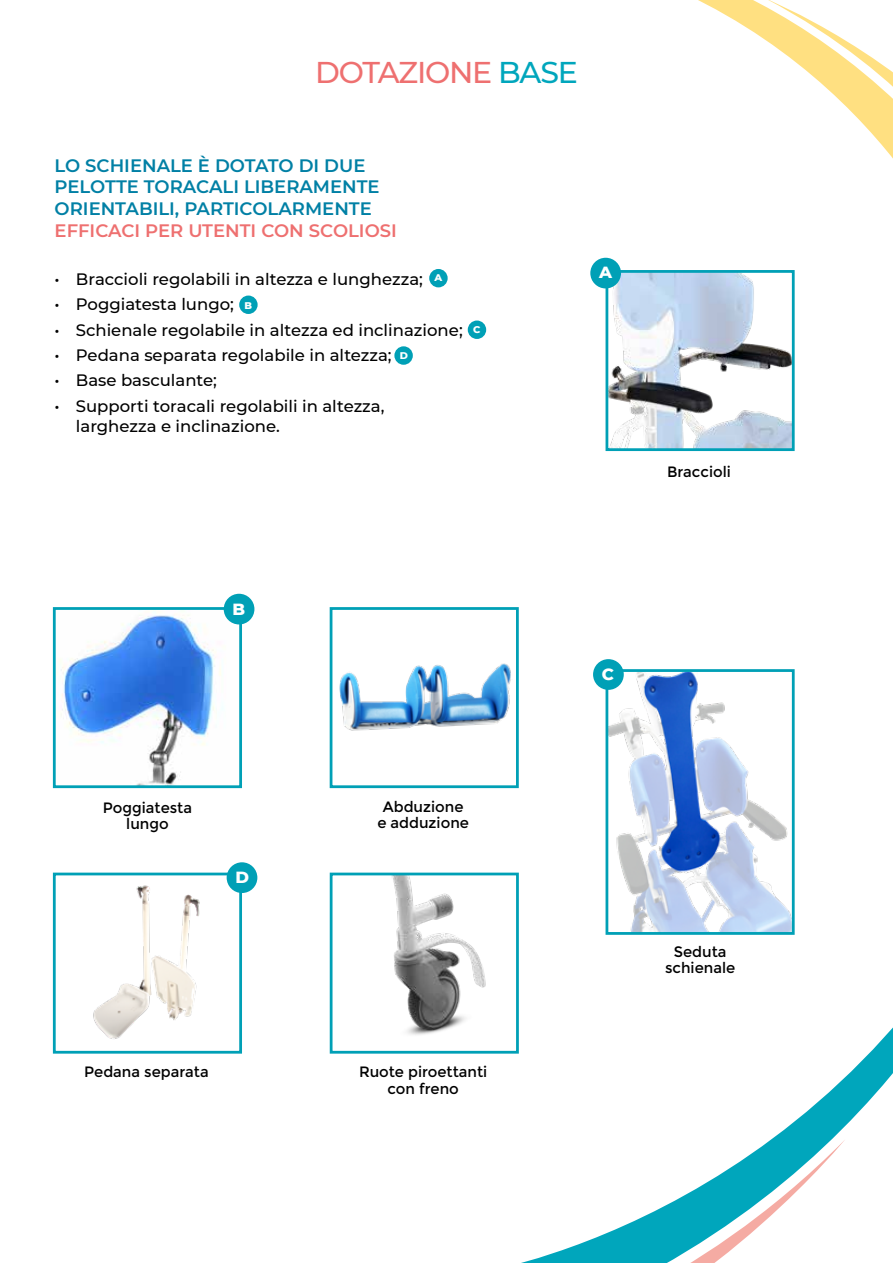
<style>
.page{position:relative;width:893px;height:1263px;background:#fff}
.page>*{position:absolute;margin:0;border:0;box-sizing:border-box;transform-origin:0 0}
.t1{font:500 30px "Montserrat";letter-spacing:-.04em;color:#ee7070}
.t2{font:600 18px/21.6px "Montserrat";color:#0180a5}
.t3{font:600 18px "Montserrat";color:#ee7070}
.t4{font:500 16.5px/19.8px "Montserrat";color:#000}
.t5{font:800 16.5px "Montserrat";color:#fff}
.t6{font:15px/16.5px "Montserrat";color:#000;text-align:center}
.t7{font:800 9.9px "Montserrat";color:#fff}
.s1{color:#00a6bc}
</style>
<div class="page">
<svg style="left:698px;top:0;width:68px;height:41px"></svg>
<svg style="left:766px;top:0;width:127px;height:159px"></svg>
<svg style="left:468px;top:872px;width:425px;height:391px"></svg>
<svg style="left:539px;top:1139px;width:306px;height:124px"></svg>
<img style="left:609px;top:274px;width:182px;height:173px">
<div style="left:605px;top:270px;width:190px;height:181px;border:3px solid #00a0b6"></div>
<img style="left:609px;top:673px;width:182px;height:258px">
<div style="left:605px;top:669px;width:190px;height:266px;border:3px solid #00a0b6"></div>
<div style="left:590px;top:258px;width:31px;height:30px;background:#00a0b6;border-radius:50%"></div>
<div style="left:429px;top:269px;width:19px;height:18px;background:#00a0b6;border-radius:50%"></div>
<div style="left:239px;top:296px;width:19px;height:18px;background:#00a0b6;border-radius:50%"></div>
<div style="left:468px;top:320px;width:18px;height:19px;background:#00a0b6;border-radius:50%"></div>
<div style="left:394px;top:346px;width:19px;height:19px;background:#00a0b6;border-radius:50%"></div>
<img style="left:339px;top:663px;width:172px;height:68px">
<div style="left:330px;top:607px;width:189px;height:181px;border:3px solid #00a0b6"></div>
<img style="left:93px;top:885px;width:107px;height:154px">
<div style="left:53px;top:873px;width:189px;height:181px;border:3px solid #00a0b6"></div>
<img style="left:392px;top:877px;width:123px;height:173px">
<div style="left:330px;top:873px;width:189px;height:181px;border:3px solid #00a0b6"></div>
<img style="left:59px;top:611px;width:179px;height:173px">
<div style="left:53px;top:607px;width:189px;height:181px;border:3px solid #00a0b6"></div>
<div style="left:224px;top:594px;width:30px;height:30px;background:#00a0b6;border-radius:50%"></div>
<div style="left:593px;top:659px;width:31px;height:31px;background:#00a0b6;border-radius:50%"></div>
<div style="left:227px;top:862px;width:30px;height:31px;background:#00a0b6;border-radius:50%"></div>
<h1 class="t1" style="left:315px;top:51px;width:264px">DOTAZIONE <span class="s1">BASE</span></h1>
<p class="t2" style="left:55px;top:154px;width:327px">LO SCHIENALE È DOTATO DI DUE<br>PELOTTE TORACALI LIBERAMENTE<br>ORIENTABILI, PARTICOLARMENTE</p>
<p class="t3" style="left:55px;top:217px;width:344px">EFFICACI PER UTENTI CON SCOLIOSI</p>
<p class="t4" style="left:55px;top:268px;width:370px">• Braccioli regolabili in altezza e lunghezza;</p>
<p class="t4" style="left:55px;top:294px;width:181px">• Poggiatesta lungo;</p>
<p class="t4" style="left:55px;top:319px;width:410px">• Schienale regolabile in altezza ed inclinazione;</p>
<p class="t4" style="left:55px;top:345px;width:339px">• Pedana separata regolabile in altezza;</p>
<p class="t4" style="left:55px;top:370px;width:164px">• Base basculante;</p>
<p class="t4" style="left:76px;top:395px;width:310px;text-indent:-21px">• Supporti toracali regolabili in altezza, larghezza e inclinazione.</p>
<p class="t7" style="left:435px;top:270px;width:9px">A</p>
<p class="t7" style="left:244px;top:298px;width:9px">B</p>
<p class="t7" style="left:400px;top:348px;width:10px">D</p>
<p class="t7" style="left:473px;top:322px;width:9px">C</p>
<p class="t5" style="left:599px;top:260px;width:14px">A</p>
<p class="t5" style="left:233px;top:597px;width:14px">B</p>
<p class="t6" style="left:103px;top:799px;width:91px">Poggiatesta lungo</p>
<p class="t5" style="left:236px;top:865px;width:15px">D</p>
<p class="t6" style="left:377px;top:798px;width:93px">Abduzione e adduzione</p>
<p class="t5" style="left:602px;top:662px;width:14px">C</p>
<p class="t6" style="left:84px;top:1064px;width:126px">Pedana separata</p>
<p class="t6" style="left:359px;top:1064px;width:130px">Ruote piroettanti con freno</p>
<p class="t6" style="left:667px;top:463px;width:65px">Braccioli</p>
<p class="t6" style="left:665px;top:943px;width:72px">Seduta schienale</p>
</div>
